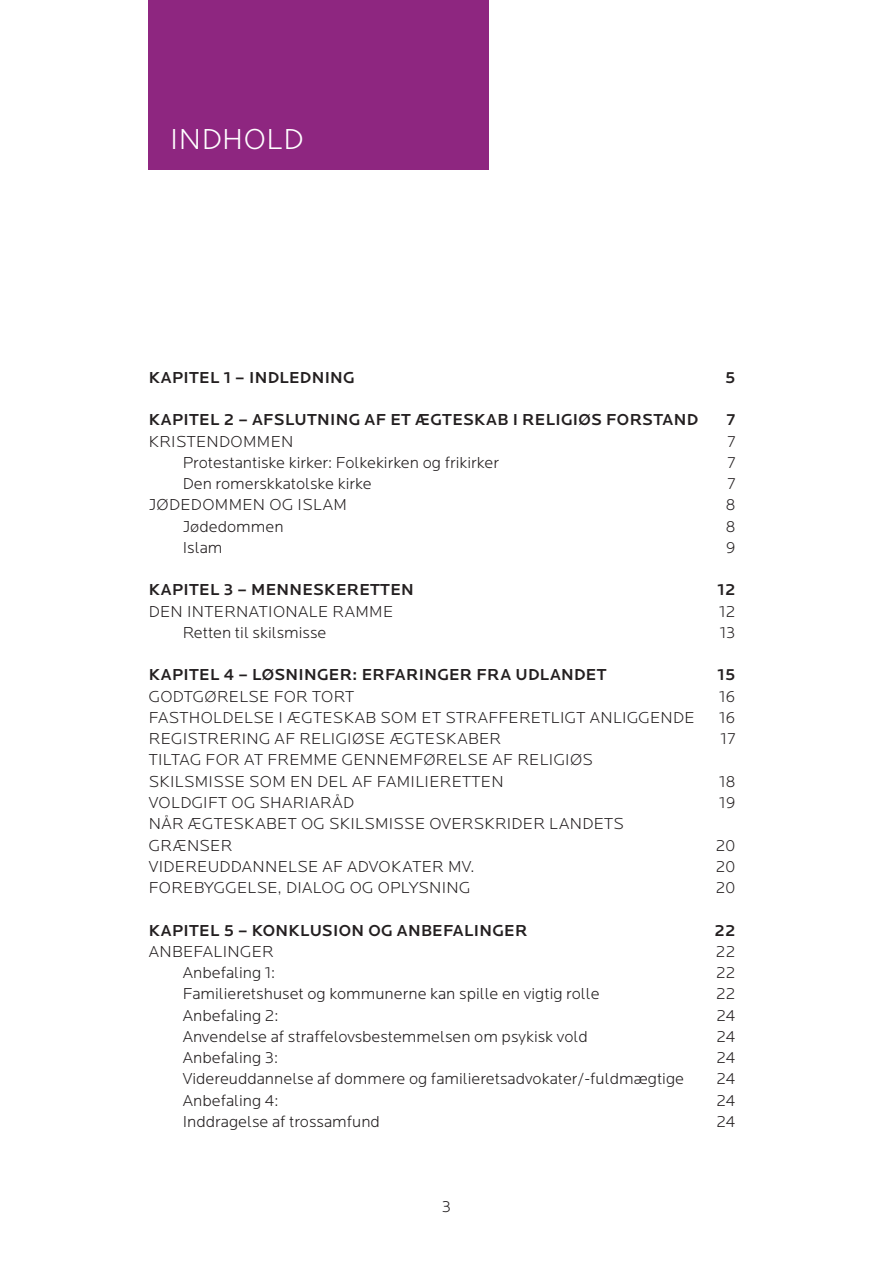
<style>
.page{position:relative;width:893px;height:1263px;background:#fff}
.page>*{position:absolute;margin:0;border:0;box-sizing:border-box;transform-origin:0 0}
.t1{font:300 30px "Locator";letter-spacing:.02em;color:#fff}
.t2{font:300 16.5px "Locator";color:#231f20}
.t3{font:300 16.5px/21.3px "Locator";letter-spacing:.02em;color:#231f20}
.t4{font:500 16.5px "Locator";letter-spacing:.02em;color:#231f20}
</style>
<div class="page">
<div style="left:149px;top:0;width:340px;height:170px;background:#8e2680"></div>
<h2 class="t1" style="left:170px;top:123px;width:135px">INDHOLD</h2>
<p class="t4" style="left:149px;top:368px;width:208px">KAPITEL 1 – INDLEDNING</p>
<p class="t4" style="left:725px;top:368px;width:12px">5</p>
<p class="t4" style="left:149px;top:410px;width:551px">KAPITEL 2 – AFSLUTNING AF ET ÆGTESKAB I RELIGIØS FORSTAND</p>
<p class="t4" style="left:727px;top:410px;width:10px">7</p>
<p class="t3" style="left:149px;top:431px;width:146px">KRISTENDOMMEN</p>
<p class="t2" style="left:727px;top:432px;width:10px">7</p>
<p class="t2" style="left:183px;top:454px;width:318px">Protestantiske kirker: Folkekirken og frikirker</p>
<p class="t2" style="left:727px;top:454px;width:10px">7</p>
<p class="t2" style="left:183px;top:475px;width:190px">Den romerskkatolske kirke</p>
<p class="t2" style="left:727px;top:475px;width:10px">7</p>
<p class="t3" style="left:149px;top:495px;width:200px">JØDEDOMMEN OG ISLAM</p>
<p class="t2" style="left:726px;top:496px;width:11px">8</p>
<p class="t2" style="left:183px;top:517px;width:102px">Jødedommen</p>
<p class="t2" style="left:726px;top:517px;width:11px">8</p>
<p class="t2" style="left:183px;top:539px;width:41px">Islam</p>
<p class="t2" style="left:726px;top:539px;width:11px">9</p>
<p class="t4" style="left:149px;top:581px;width:266px">KAPITEL 3 – MENNESKERETTEN</p>
<p class="t4" style="left:717px;top:581px;width:19px">12</p>
<p class="t3" style="left:149px;top:601px;width:246px">DEN INTERNATIONALE RAMME</p>
<p class="t2" style="left:719px;top:602px;width:18px">12</p>
<p class="t2" style="left:183px;top:624px;width:145px">Retten til skilsmisse</p>
<p class="t2" style="left:720px;top:624px;width:17px">13</p>
<p class="t4" style="left:149px;top:666px;width:459px">KAPITEL 4 – LØSNINGER: ERFARINGER FRA UDLANDET</p>
<p class="t4" style="left:718px;top:666px;width:19px">15</p>
<p class="t3" style="left:149px;top:686px;width:207px">GODTGØRELSE FOR TORT</p>
<p class="t2" style="left:719px;top:688px;width:18px">16</p>
<p class="t3" style="left:149px;top:707px;width:547px">FASTHOLDELSE I ÆGTESKAB SOM ET STRAFFERETLIGT ANLIGGENDE</p>
<p class="t2" style="left:719px;top:709px;width:18px">16</p>
<p class="t3" style="left:149px;top:729px;width:354px">REGISTRERING AF RELIGIØSE ÆGTESKABER</p>
<p class="t2" style="left:720px;top:730px;width:16px">17</p>
<p class="t3" style="left:149px;top:750px;width:446px">TILTAG FOR AT FREMME GENNEMFØRELSE AF RELIGIØS<br>SKILSMISSE SOM EN DEL AF FAMILIERETTEN</p>
<p class="t2" style="left:719px;top:773px;width:18px">18</p>
<p class="t3" style="left:149px;top:792px;width:207px">VOLDGIFT OG SHARIARÅD</p>
<p class="t2" style="left:719px;top:794px;width:18px">19</p>
<p class="t3" style="left:149px;top:814px;width:477px">NÅR ÆGTESKABET OG SKILSMISSE OVERSKRIDER LANDETS<br>GRÆNSER</p>
<p class="t2" style="left:716px;top:836px;width:21px">20</p>
<p class="t3" style="left:149px;top:856px;width:327px">VIDEREUDDANNELSE AF ADVOKATER MV.</p>
<p class="t2" style="left:716px;top:858px;width:21px">20</p>
<p class="t3" style="left:149px;top:877px;width:323px">FOREBYGGELSE, DIALOG OG OPLYSNING</p>
<p class="t2" style="left:716px;top:879px;width:21px">20</p>
<p class="t4" style="left:149px;top:921px;width:380px">KAPITEL 5 – KONKLUSION OG ANBEFALINGER</p>
<p class="t4" style="left:714px;top:921px;width:23px">22</p>
<p class="t3" style="left:149px;top:941px;width:126px">ANBEFALINGER</p>
<p class="t2" style="left:716px;top:943px;width:21px">22</p>
<p class="t2" style="left:183px;top:964px;width:94px">Anbefaling 1:</p>
<p class="t2" style="left:716px;top:964px;width:21px">22</p>
<p class="t2" style="left:183px;top:985px;width:418px">Familieretshuset og kommunerne kan spille en vigtig rolle</p>
<p class="t2" style="left:716px;top:985px;width:21px">22</p>
<p class="t2" style="left:183px;top:1006px;width:97px">Anbefaling 2:</p>
<p class="t2" style="left:717px;top:1006px;width:20px">24</p>
<p class="t2" style="left:183px;top:1028px;width:406px">Anvendelse af straffelovsbestemmelsen om psykisk vold</p>
<p class="t2" style="left:717px;top:1028px;width:20px">24</p>
<p class="t2" style="left:183px;top:1049px;width:97px">Anbefaling 3:</p>
<p class="t2" style="left:717px;top:1049px;width:20px">24</p>
<p class="t2" style="left:183px;top:1070px;width:503px">Videreuddannelse af dommere og familieretsadvokater/-fuldmægtige</p>
<p class="t2" style="left:717px;top:1070px;width:20px">24</p>
<p class="t2" style="left:183px;top:1091px;width:97px">Anbefaling 4:</p>
<p class="t2" style="left:717px;top:1091px;width:20px">24</p>
<p class="t2" style="left:183px;top:1113px;width:199px">Inddragelse af trossamfund</p>
<p class="t2" style="left:717px;top:1113px;width:20px">24</p>
<p class="t2" style="left:442px;top:1198px;width:11px">3</p>
</div>
